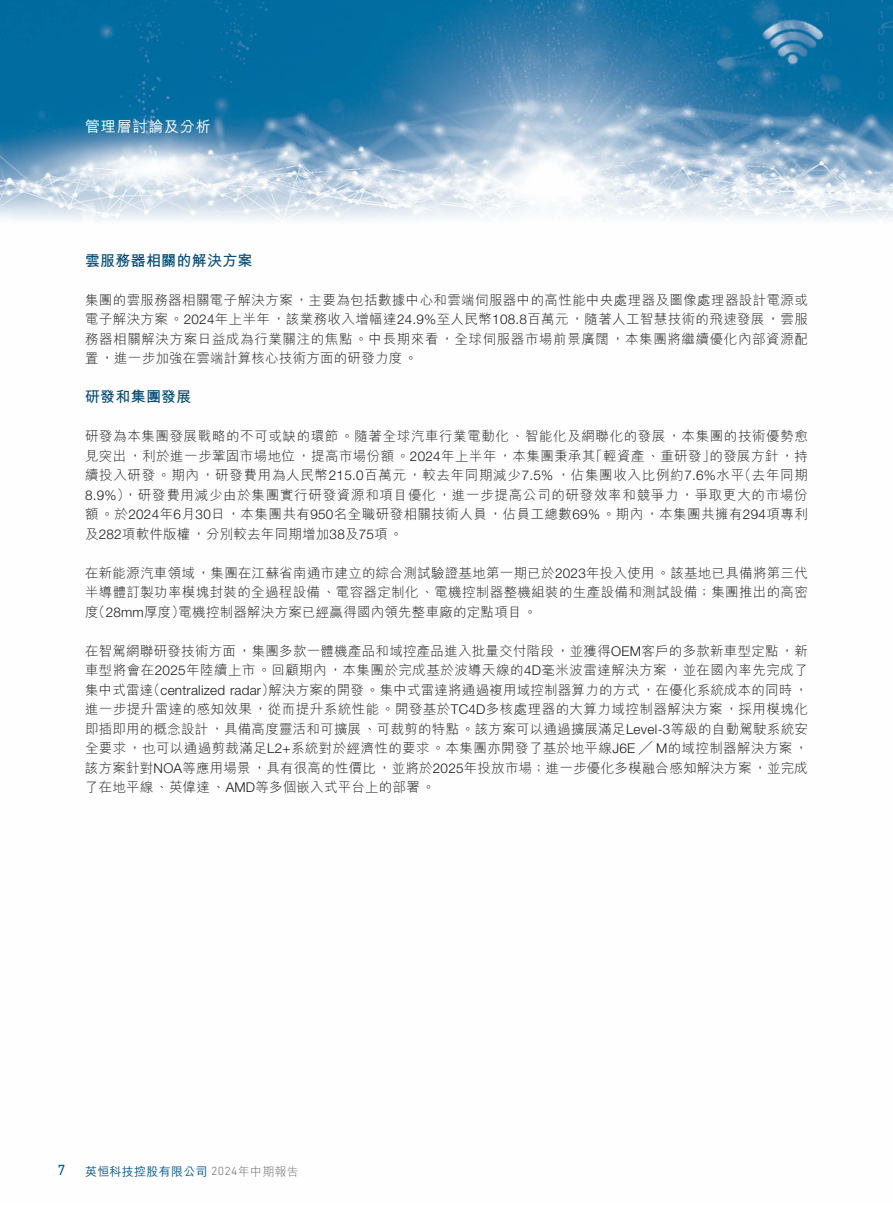
<style>
.page{position:relative;width:893px;height:1212px;background:#fff}
.page>*{position:absolute;margin:0;border:0;box-sizing:border-box;transform-origin:0 0}
.t1{font:700 15px "M Hei HK";letter-spacing:.015em;color:#004975}
.t2{font:500 15px "M Hei HK";letter-spacing:.055em;color:#fff}
.t3{font:15px "DIN Next LT Pro";color:#005b8f}
.t4{font:300 13.5px/19.5px "M Hei HK";letter-spacing:.025em;color:#1c1c1b;text-align:justify}
.t5{font:300 13.5px/19.5px "M Hei HK";letter-spacing:.05em;color:#1c1c1b}
.t6{font:300 13.5px/19.5px "M Hei HK";letter-spacing:.045em;color:#1c1c1b;text-align:right}
.t7{font:300 13.5px "Helvetica Neue LT Pro";letter-spacing:.015em;color:#1c1c1b}
.t8{font:500 12px "M Hei HK";letter-spacing:.025em;color:#005b8f}
.s1{font-family:"Helvetica Neue LT Pro"}
.s2{font-family:"M Hei HK"}
.s3{font-family:"DIN Next LT Pro";font-weight:300;color:#6f6f6f}
.s4{font-weight:300;color:#6f6f6f}
</style>
<div class="page">
<img style="left:0;top:0;width:893px;height:222px">
<p class="t2" style="left:85px;top:116px;width:127px">管理層討論及分析</p>
<p class="t1" style="left:85px;top:249px;width:169px">雲服務器相關的解決方案</p>
<p class="t4" style="left:85px;top:290px;width:724px">集團的雲服務器相關電子解決方案，主要為包括數據中心和雲端伺服器中的高性能中央處理器及圖像處理器設計電源或電子解決方案。<span class="s1">2024</span>年上半年，該業務收入增幅達<span class="s1">24.9%</span>至人民幣<span class="s1">108.8</span>百萬元，隨著人工智慧技術的飛速發展，雲服務器相關解決方案日益成為行業關注的焦點。中長期來看，全球伺服器市場前景廣闊，本集團將繼續優化內部資源配置，進一步加強在雲端計算核心技術方面的研發力度。</p>
<p class="t1" style="left:85px;top:386px;width:108px">研發和集團發展</p>
<p class="t6" style="left:85px;top:426px;width:724px">研發為本集團發展戰略的不可或缺的環節。隨著全球汽車行業電動化、智能化及網聯化的發展，本集團的技術優勢愈的發展方針，持</p>
<p class="t4" style="left:85px;top:446px;width:512px">見突出，利於進一步鞏固市場地位，提高市場份額。<span class="s1">2024</span>年上半年，本集團秉承其</p>
<p class="t4" style="left:589px;top:446px;width:128px">「輕資產、重研發」</p>
<p class="t5" style="left:85px;top:465px;width:724px">續投入研發。期內，研發費用為人民幣<span class="s1">215.0</span>百萬元，較去年同期減少<span class="s1">7.5%</span> ，佔集團收入比例約<span class="s1">7.6%</span>水平<br><span class="s1">8.9%</span> ，）研發費用減少由於集團實行研發資源和項目優化，進一步提高公司的研發效率和競爭力，爭取更大的市場份額。於<span class="s1">2024</span>年 月<span class="s1">6 30</span>日，本集團共有<span class="s1">950</span>名全職研發相關技術人員，佔員工總數<span class="s1">69%</span>。期內，本集團共擁有<span class="s1">294</span>項專利及<span class="s1">282</span>項軟件版權，分別較去年同期增加<span class="s1">38</span>及<span class="s1">75</span>項。</p>
<p class="t4" style="left:85px;top:563px;width:724px">在新能源汽車領域，集團在江蘇省南通市建立的綜合測試驗證基地第一期已於<span class="s1">2023</span>年投入使用。該基地已具備將第三代</p>
<p class="t4" style="left:85px;top:582px;width:724px">半導體訂製功率模塊封裝的全過程設備、電容器定制化、電機控制器整機組裝的生產設備和測試設備；集團推出的高密</p>
<p class="t4" style="left:179px;top:602px;width:360px">電機控制器解決方案已經贏得國內領先整車廠的定點項目。</p>
<p class="t4" style="left:738px;top:465px;width:72px">（去年同期</p>
<p class="t4" style="left:85px;top:602px;width:102px">（度 <span class="s1">28mm</span>厚度）</p>
<p class="t4" style="left:85px;top:641px;width:724px;text-align:right">在智駕網聯研發技術方面，集團多款一體機產品和域控產品進入批量交付階段，並獲得<span class="s1">OEM</span>客戶的多款新車型定點，新車型將會在<span class="s1">2025</span>年陸續上市。回顧期內，本集團於完成基於波導天線的<span class="s1">4D</span>毫米波雷達解決方案，並在國內率先完成了解決方案的開發。集中式雷達將通過複用域控制器算力的方式，在優化系統成本的同時，</p>
<p class="t7" style="left:147px;top:682px;width:130px"><span class="s2">（</span>centralized radar<span class="s2">）</span></p>
<p class="t4" style="left:85px;top:680px;width:725px;text-align:left">集中式雷達<br>進一步提升雷達的感知效果，從而提升系統性能。開發基於<span class="s1">TC4D</span>多核處理器的大算力域控制器解決方案，採用模塊化即插即用的概念設計，具備高度靈活和可擴展、可裁剪的特點。該方案可以通過擴展滿足<span class="s1">Level-3</span>等級的自動駕駛系統安全要求，也可以通過剪裁滿足<span class="s1">L2+</span>系統對於經濟性的要求。本集團亦開發了基於地平線<span class="s1">J E6</span> ╱ <span class="s1">M</span>的域控制器解決方案，該方案針對<span class="s1">NOA</span>等應用場景，具有很高的性價比，並將於<span class="s1">2025</span>年投放市場；進一步優化多模融合感知解決方案，並完成了在地平線、英偉達、<span class="s1">AMD</span>等多個嵌入式平台上的部署。</p>
<p class="t3" style="left:58px;top:1161px;width:10px">7</p>
<p class="t8" style="left:85px;top:1163px;width:215px">英恒科技控股有限公司 <span class="s3">2024</span><span class="s4">年中期報告</span></p>
</div>
